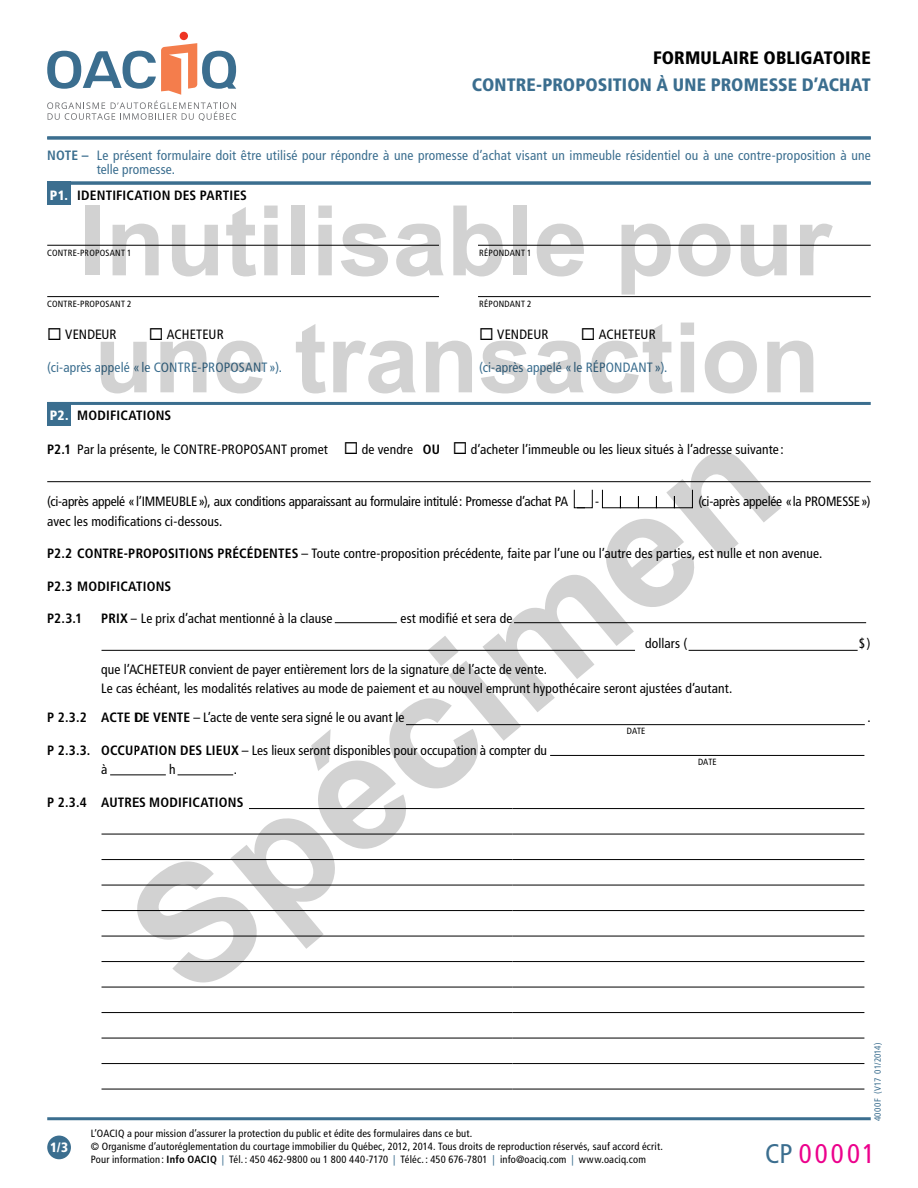
<style>
.page{position:relative;width:918px;height:1188px;background:#fff}
.page>*{position:absolute;margin:0;border:0;box-sizing:border-box;transform-origin:0 0}
.t1{font:condensed 27px "Frutiger LT Std";letter-spacing:.115em;color:#ec008c}
.t2{font:900 condensed 18px "Frutiger LT Std";letter-spacing:.005em;color:#3b6e8f}
.t3{font:900 condensed 18px "Frutiger LT Std";letter-spacing:.005em;color:#000}
.t4{font:condensed 13.5px/19.5px "Frutiger LT Std";letter-spacing:.005em;color:#000}
.t5{font:condensed 13.5px/13.5px "Frutiger LT Std";letter-spacing:.01em;color:#3b6e8f}
.t6{font:condensed 13.5px "Frutiger LT Std";letter-spacing:-.015em;color:#000}
.t7{font:700 condensed 13.5px "Frutiger LT Std";letter-spacing:.015em;color:#000}
.t8{font:900 condensed 13.5px "Frutiger LT Std";color:#fff}
.t9{font:condensed 10.5px/12.6px "Frutiger LT Std";letter-spacing:.015em;color:#000}
.t10{font:condensed 9px "Frutiger LT Std";letter-spacing:.025em;color:#000}
.t11{font:condensed 9px "Frutiger LT Std";letter-spacing:.015em;color:#3b6e8f}
.s1{font-weight:700}
.s2{font-weight:900;color:#fff}
.s3{color:#3b6e8f}
</style>
<div class="page">
<div style="left:47px;top:1136px;width:24px;height:23px;background:#3b6e8f;border-radius:50%"></div>
<hr style="left:47px;top:1117px;width:824px;height:3px;background:#3b6e8f">
<hr style="left:47px;top:136px;width:824px;height:3px;background:#3b6e8f">
<hr style="left:47px;top:182px;width:824px;height:3px;background:#3b6e8f">
<div style="left:47px;top:402px;width:24px;height:24px;background:#3b6e8f"></div>
<hr style="left:47px;top:402px;width:824px;height:3px;background:#3b6e8f">
<div style="left:47px;top:181px;width:24px;height:24px;background:#3b6e8f"></div>
<hr style="left:47px;top:245px;width:824px;height:1px;background:#000">
<hr style="left:47px;top:296px;width:824px;height:1px;background:#000">
<div style="left:440px;top:232px;width:38px;height:111px;background:#fff"></div>
<hr style="left:47px;top:481px;width:824px;height:1px;background:#000">
<hr style="left:550px;top:755px;width:314px;height:1px;background:#000">
<hr style="left:406px;top:724px;width:459px;height:1px;background:#000">
<hr style="left:514px;top:622px;width:352px;height:1px;background:#000">
<hr style="left:689px;top:650px;width:169px;height:1px;background:#000">
<hr style="left:513px;top:808px;width:351px;height:1px;background:#000">
<hr style="left:102px;top:834px;width:411px;height:1px;background:#000">
<hr style="left:513px;top:834px;width:351px;height:1px;background:#000">
<hr style="left:102px;top:859px;width:411px;height:1px;background:#000">
<hr style="left:513px;top:859px;width:351px;height:1px;background:#000">
<hr style="left:102px;top:885px;width:411px;height:1px;background:#000">
<hr style="left:513px;top:885px;width:351px;height:1px;background:#000">
<hr style="left:102px;top:910px;width:411px;height:1px;background:#000">
<hr style="left:513px;top:910px;width:351px;height:1px;background:#000">
<hr style="left:102px;top:936px;width:411px;height:1px;background:#000">
<hr style="left:513px;top:936px;width:351px;height:1px;background:#000">
<hr style="left:102px;top:961px;width:411px;height:1px;background:#000">
<hr style="left:513px;top:961px;width:351px;height:1px;background:#000">
<hr style="left:102px;top:987px;width:411px;height:1px;background:#000">
<hr style="left:513px;top:987px;width:351px;height:1px;background:#000">
<hr style="left:102px;top:1012px;width:411px;height:1px;background:#000">
<hr style="left:513px;top:1012px;width:351px;height:1px;background:#000">
<hr style="left:102px;top:1038px;width:411px;height:1px;background:#000">
<hr style="left:513px;top:1038px;width:351px;height:1px;background:#000">
<hr style="left:102px;top:1063px;width:411px;height:1px;background:#000">
<hr style="left:513px;top:1063px;width:351px;height:1px;background:#000">
<hr style="left:102px;top:1089px;width:411px;height:1px;background:#000">
<hr style="left:513px;top:1089px;width:351px;height:1px;background:#000">
<hr style="left:102px;top:650px;width:533px;height:1px;background:#000">
<hr style="left:110px;top:775px;width:56px;height:1px;background:#000">
<svg style="left:47px;top:101px;width:189px;height:20px"></svg>
<div style="left:180px;top:32px;width:8px;height:8px;background:#ee3524;border-radius:50%"></div>
<svg style="left:47px;top:43px;width:189px;height:52px"></svg>
<svg style="left:137px;top:451px;width:644px;height:531px"></svg>
<div style="left:85px;top:206px;width:14px;height:69px;background:#d2d2d2"></div>
<svg style="left:113px;top:224px;width:46px;height:51px"></svg>
<svg style="left:172px;top:225px;width:46px;height:51px"></svg>
<svg style="left:226px;top:207px;width:30px;height:69px"></svg>
<svg style="left:264px;top:206px;width:14px;height:69px"></svg>
<div style="left:291px;top:206px;width:14px;height:69px;background:#d2d2d2"></div>
<svg style="left:318px;top:206px;width:14px;height:69px"></svg>
<svg style="left:341px;top:224px;width:47px;height:52px"></svg>
<svg style="left:396px;top:224px;width:48px;height:52px"></svg>
<svg style="left:453px;top:206px;width:50px;height:70px"></svg>
<div style="left:514px;top:206px;width:13px;height:69px;background:#d2d2d2"></div>
<svg style="left:537px;top:224px;width:47px;height:52px"></svg>
<svg style="left:622px;top:224px;width:49px;height:71px"></svg>
<svg style="left:678px;top:224px;width:53px;height:52px"></svg>
<svg style="left:741px;top:225px;width:46px;height:51px"></svg>
<svg style="left:800px;top:224px;width:33px;height:51px"></svg>
<svg style="left:101px;top:342px;width:46px;height:51px"></svg>
<svg style="left:160px;top:341px;width:47px;height:51px"></svg>
<svg style="left:216px;top:341px;width:48px;height:52px"></svg>
<svg style="left:296px;top:324px;width:30px;height:69px"></svg>
<svg style="left:333px;top:341px;width:83px;height:52px"></svg>
<svg style="left:426px;top:341px;width:46px;height:51px"></svg>
<svg style="left:481px;top:341px;width:47px;height:52px"></svg>
<svg style="left:536px;top:341px;width:48px;height:52px"></svg>
<svg style="left:591px;top:324px;width:82px;height:69px"></svg>
<svg style="left:681px;top:323px;width:13px;height:69px"></svg>
<svg style="left:705px;top:341px;width:52px;height:52px"></svg>
<svg style="left:767px;top:341px;width:46px;height:51px"></svg>
<h2 class="t3" style="left:653px;top:47px;width:219px">FORMULAIRE OBLIGATOIRE</h2>
<h2 class="t2" style="left:472px;top:74px;width:400px">CONTRE-PROPOSITION À UNE PROMESSE D’ACHAT</h2>
<p class="t5" style="left:97px;top:149px;width:775px;text-indent:-50px"><span class="s1">NOTE –</span> Le présent formulaire doit être utilisé pour répondre à une promesse d’achat visant un immeuble résidentiel ou à une contre-proposition à une telle promesse.</p>
<p class="t7" style="left:50px;top:187px;width:198px"><span class="s2">P1.</span> IDENTIFICATION DES PARTIES</p>
<p class="t10" style="left:47px;top:248px;width:86px">CONTRE-PROPOSANT 1</p>
<p class="t10" style="left:479px;top:248px;width:54px">RÉPONDANT 1</p>
<p class="t10" style="left:47px;top:298px;width:86px">CONTRE-PROPOSANT 2</p>
<p class="t10" style="left:479px;top:298px;width:54px">RÉPONDANT 2</p>
<p class="t4" style="left:47px;top:325px;width:71px">◻ VENDEUR</p>
<p class="t4" style="left:149px;top:325px;width:76px">◻ ACHETEUR</p>
<p class="t4" style="left:479px;top:325px;width:71px">◻ VENDEUR</p>
<p class="t4" style="left:581px;top:325px;width:76px">◻ ACHETEUR</p>
<p class="t5" style="left:47px;top:360px;width:236px">(ci-après appelé « le CONTRE-PROPOSANT »).</p>
<p class="t5" style="left:479px;top:360px;width:190px">(ci-après appelé «le RÉPONDANT »).</p>
<p class="t7" style="left:50px;top:407px;width:123px"><span class="s2">P2.</span> MODIFICATIONS</p>
<p class="t4" style="left:47px;top:439px;width:738px"><span class="s1">P2.1</span> Par la présente, le CONTRE-PROPOSANT promet ◻ de vendre <span class="s1">OU</span> ◻ d’acheter l’immeuble ou les lieux situés à l’adresse suivante :</p>
<p class="t6" style="left:47px;top:494px;width:522px">(ci-après appelé «l’IMMEUBLE»), aux conditions apparaissant au formulaire intitulé: Promesse d’achat PA</p>
<p class="t4" style="left:595px;top:492px;width:5px">-</p>
<p class="t6" style="left:698px;top:494px;width:174px">(ci-après appelée «la PROMESSE»)</p>
<p class="t4" style="left:47px;top:511px;width:177px">avec les modifications ci-dessous.</p>
<p class="t4" style="left:47px;top:544px;width:777px"><span class="s1">P2.2 CONTRE-PROPOSITIONS PRÉCÉDENTES</span> – Toute contre-proposition précédente, faite par l’une ou l’autre des parties, est nulle et non avenue.</p>
<p class="t7" style="left:47px;top:578px;width:126px">P2.3 MODIFICATIONS</p>
<p class="t7" style="left:47px;top:610px;width:36px">P2.3.1</p>
<p class="t4" style="left:101px;top:609px;width:233px"><span class="s1">PRIX</span> – Le prix d’achat mentionné à la clause</p>
<p class="t4" style="left:401px;top:609px;width:113px">est modifié et sera de</p>
<p class="t4" style="left:645px;top:634px;width:43px">dollars (</p>
<p class="t4" style="left:859px;top:634px;width:13px">$)</p>
<p class="t4" style="left:101px;top:660px;width:633px">que l’ACHETEUR convient de payer entièrement lors de la signature de l’acte de vente.<br>Le cas échéant, les modalités relatives au mode de paiement et au nouvel emprunt hypothécaire seront ajustées d’autant.</p>
<p class="t4" style="left:47px;top:708px;width:359px"><span class="s1">P 2.3.2 ACTE DE VENTE</span> – L’acte de vente sera signé le ou avant le</p>
<p class="t4" style="left:868px;top:708px;width:5px">.</p>
<p class="t4" style="left:101px;top:741px;width:447px;text-indent:-54px"><span class="s1">P 2.3.3. OCCUPATION DES LIEUX</span> – Les lieux seront disponibles pour occupation à compter du à</p>
<p class="t10" style="left:627px;top:726px;width:20px">DATE</p>
<p class="t10" style="left:698px;top:756px;width:20px">DATE</p>
<p class="t4" style="left:169px;top:760px;width:8px">h</p>
<p class="t4" style="left:234px;top:760px;width:5px">.</p>
<p class="t7" style="left:47px;top:794px;width:198px">P 2.3.4 AUTRES MODIFICATIONS</p>
<p class="t8" style="left:50px;top:1139px;width:20px">1/3</p>
<p class="t9" style="left:91px;top:1128px;width:574px">L’OACIQ a pour mission d’assurer la protection du public et édite des formulaires dans ce but.<br>© Organisme d’autoréglementation du courtage immobilier du Québec, 2012, 2014. Tous droits de reproduction réservés, sauf accord écrit.<br>Pour information: <span class="s1">Info OACIQ</span> <span class="s3">|</span> Tél.: 450 462-9800 ou 1 800 440-7170 <span class="s3">|</span> Téléc.: 450 676-7801 <span class="s3">|</span> info@oaciq.com <span class="s3">|</span> www.oaciq.com</p>
<p class="t11" style="left:873px;top:1121px;width:80px;rotate:-90deg">4000F (V17 01/2014)</p>
<h1 class="t1" style="left:765px;top:1137px;width:111px"><span class="s3">CP</span> 00001</h1>
</div>
